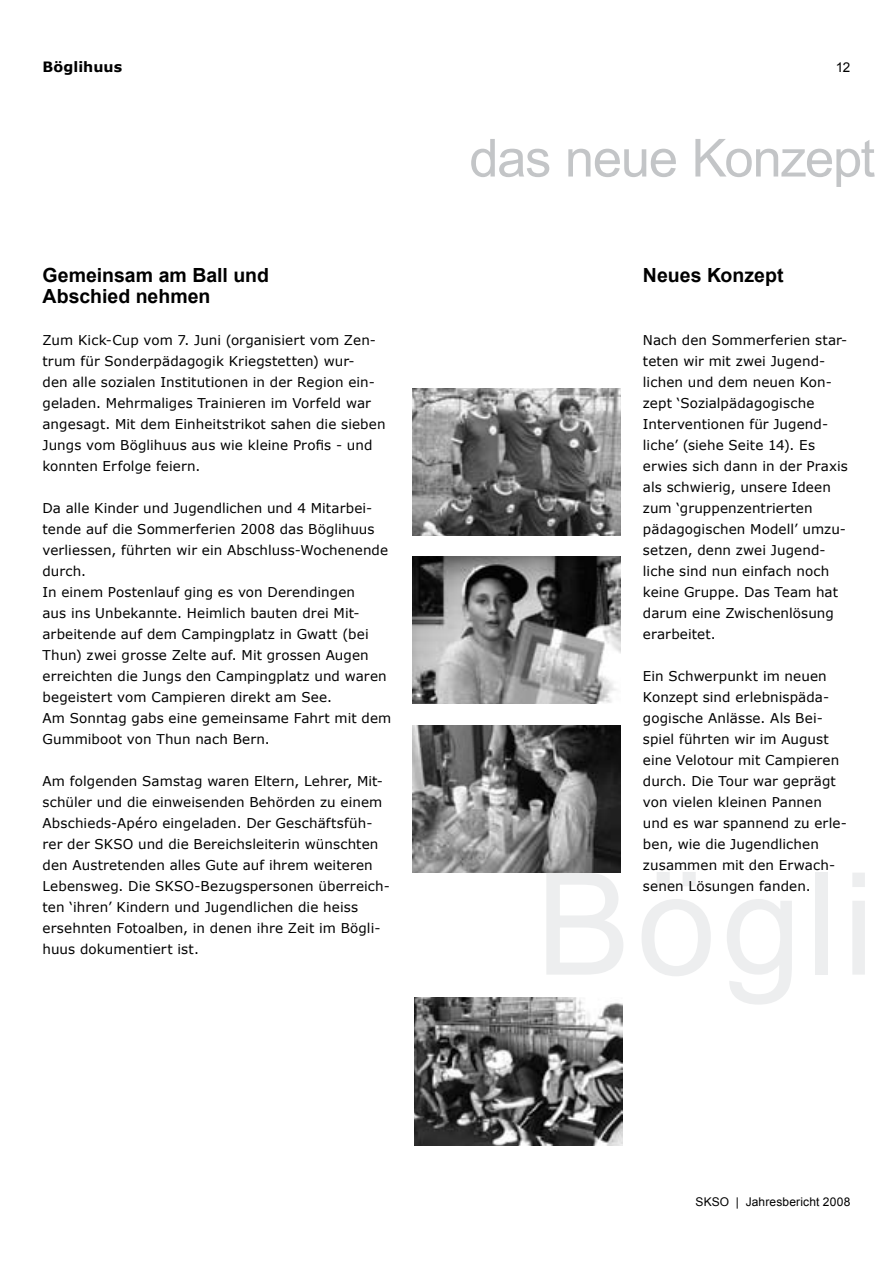
<style>
.page{position:relative;width:893px;height:1263px;background:#fff}
.page>*{position:absolute;margin:0;border:0;box-sizing:border-box;transform-origin:0 0}
.t1{font:52.5px "Arial";letter-spacing:-.025em;color:#c3c5c7}
.t2{font:700 19.5px/21px "Arial";color:#000}
.t3{font:700 14.25px "Verdana";color:#000}
.t4{font:13.5px/21px "Verdana";letter-spacing:.005em;color:#000}
.t5{font:13.5px "Arial";color:#000}
.t6{font:12px "Arial";letter-spacing:.015em;color:#000}
</style>
<div class="page">
<img style="left:414px;top:998px;width:208px;height:147px">
<img style="left:413px;top:725px;width:208px;height:147px">
<img style="left:413px;top:557px;width:208px;height:147px">
<img style="left:413px;top:388px;width:208px;height:147px">
<p class="t3" style="left:43px;top:57px;width:81px">Böglihuus</p>
<h2 class="t2" style="left:43px;top:265px;width:228px">Gemeinsam am Ball und<br>Abschied nehmen</h2>
<p class="t4" style="left:43px;top:329px;width:345px">Zum Kick-Cup vom 7. Juni (organisiert vom Zen&shy;trum für Sonderpädagogik Kriegstetten) wur-<br>den alle sozialen Institutionen in der Region ein&shy;geladen. Mehrmaliges Trainieren im Vorfeld war angesagt. Mit dem Einheitstrikot sahen die sieben Jungs vom Böglihuus aus wie kleine Profis - und konnten Erfolge feiern.</p>
<p class="t4" style="left:43px;top:497px;width:350px">Da alle Kinder und Jugendlichen und 4 Mitarbei&shy;tende auf die Sommerferien 2008 das Böglihuus verliessen, führten wir ein Abschluss-Wochenende durch.<br>In einem Postenlauf ging es von Derendingen<br>aus ins Unbekannte. Heimlich bauten drei Mit&shy;arbeitende auf dem Campingplatz in Gwatt (bei Thun) zwei grosse Zelte auf. Mit grossen Augen erreichten die Jungs den Campingplatz und waren begeistert vom Campieren direkt am See.<br>Am Sonntag gabs eine gemeinsame Fahrt mit dem Gummiboot von Thun nach Bern.</p>
<p class="t4" style="left:43px;top:770px;width:349px">Am folgenden Samstag waren Eltern, Lehrer, Mit&shy;schüler und die einweisenden Behörden zu einem Abschieds-Apéro eingeladen. Der Geschäftsfüh&shy;rer der SKSO und die Bereichsleiterin wünschten den Austretenden alles Gute auf ihrem weiteren Lebensweg. Die SKSO-Bezugspersonen überreich&shy;ten ‘ihren’ Kindern und Jugendlichen die heiss ersehnten Fotoalben, in denen ihre Zeit im Bögli&shy;huus dokumentiert ist.</p>
<p class="t5" style="left:836px;top:58px;width:16px">12</p>
<h1 class="t1" style="left:469px;top:124px;width:407px">das neue Konzept</h1>
<h2 class="t2" style="left:643px;top:265px;width:142px">Neues Konzept</h2>
<p class="t4" style="left:643px;top:329px;width:206px">Nach den Sommerferien star&shy;teten wir mit zwei Jugend&shy;lichen und dem neuen Kon&shy;zept ‘Sozialpädagogische<br>Interventionen für Jugend&shy;liche’ (siehe Seite 14). Es erwies sich dann in der Praxis als schwierig, unsere Ideen zum ‘gruppenzentrierten pädagogischen Modell’ umzu&shy;setzen, denn zwei Jugend&shy;liche sind nun einfach noch keine Gruppe. Das Team hat darum eine Zwischenlösung erarbeitet.</p>
<p class="t4" style="left:643px;top:665px;width:205px">Ein Schwerpunkt im neuen<br>Konzept sind erlebnispäda&shy;gogische Anlässe. Als Bei&shy;spiel führten wir im August eine Velotour mit Campieren durch. Die Tour war geprägt von vielen kleinen Pannen und es war spannend zu erle&shy;ben, wie die Jugendlichen zusammen mit den Erwach&shy;senen Lösungen fanden.</p>
<p class="t6" style="left:696px;top:1193px;width:156px">SKSO | Jahresbericht 2008</p>
</div>
